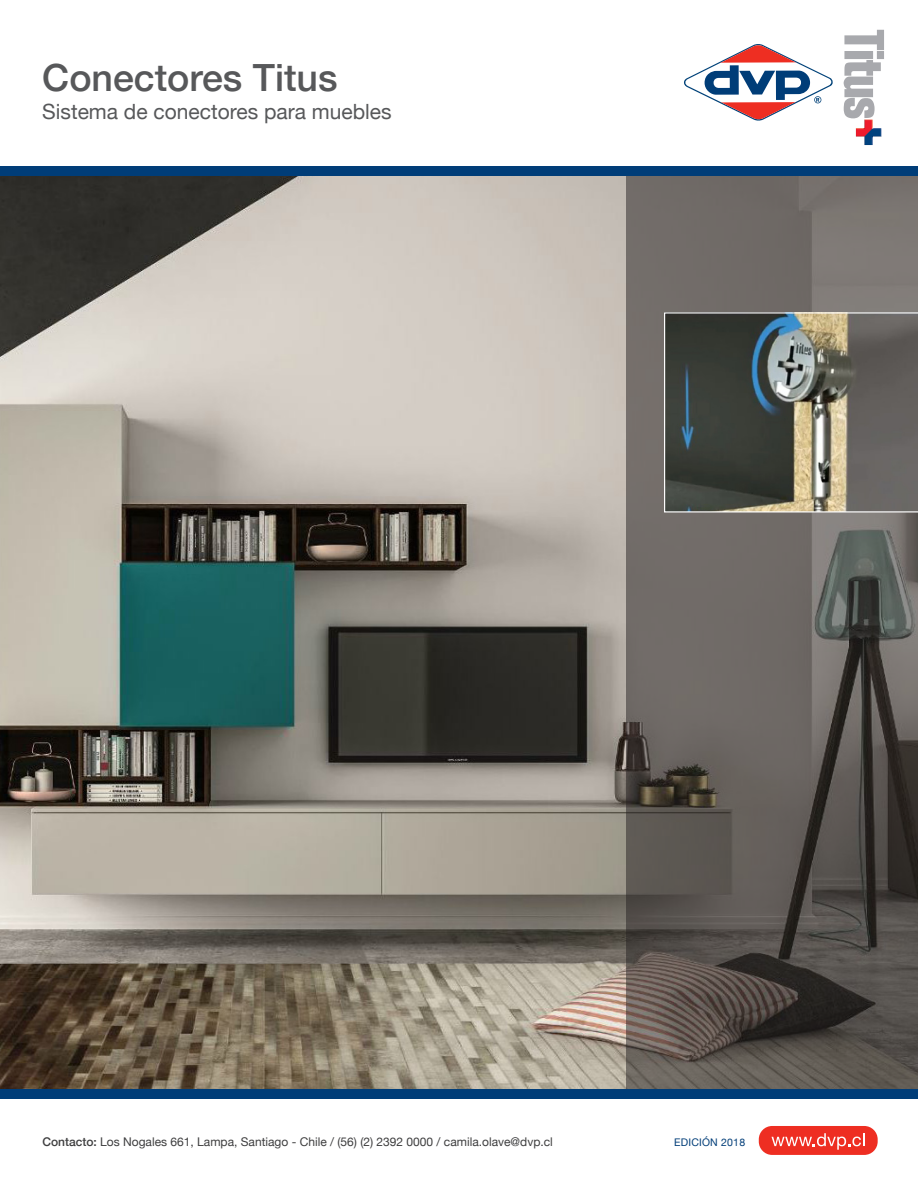
<style>
.page{position:relative;width:918px;height:1188px;background:#fff}
.page>*{position:absolute;margin:0;border:0;box-sizing:border-box;transform-origin:0 0}
.t1{font:500 37.5px "Helvetica Neue";color:#57585a}
.t2{font:21px "Helvetica Neue";color:#57585a}
.t3{font:12px "Helvetica Neue";color:#3e3e3f}
.t4{font:10.5px "Helvetica Neue";letter-spacing:.02em;color:#003d78}
.s1{font-weight:500}
</style>
<div class="page">
<img style="left:0;top:175px;width:626px;height:914px">
<svg style="left:684px;top:44px;width:149px;height:77px"></svg>
<svg style="left:626px;top:175px;width:292px;height:914px;background:#625d59"></svg>
<svg style="left:664px;top:312px;width:254px;height:200px;background:#62635c"></svg>
<div style="left:759px;top:1126px;width:119px;height:29px;background:#ee2e22;border-radius:13px"></div>
<svg style="left:772px;top:1133px;width:92px;height:17px"></svg>
<div style="left:0;top:1089px;width:918px;height:10px;background:#003d78"></div>
<div style="left:0;top:166px;width:918px;height:9px;background:#003d78"></div>
<svg style="left:844px;top:30px;width:40px;height:88px"></svg>
<img style="left:856px;top:119px;width:26px;height:26px">
<p class="t1" style="left:42px;top:47px;width:297px">Conectores Titus</p>
<p class="t2" style="left:42px;top:97px;width:351px">Sistema de conectores para muebles</p>
<p class="t3" style="left:43px;top:1133px;width:512px"><span class="s1">Contacto:</span> Los Nogales 661, Lampa, Santiago - Chile / (56) (2) 2392 0000 / camila.olave@dvp.cl</p>
<p class="t4" style="left:674px;top:1135px;width:72px">EDICIÓN 2018</p>
</div>
